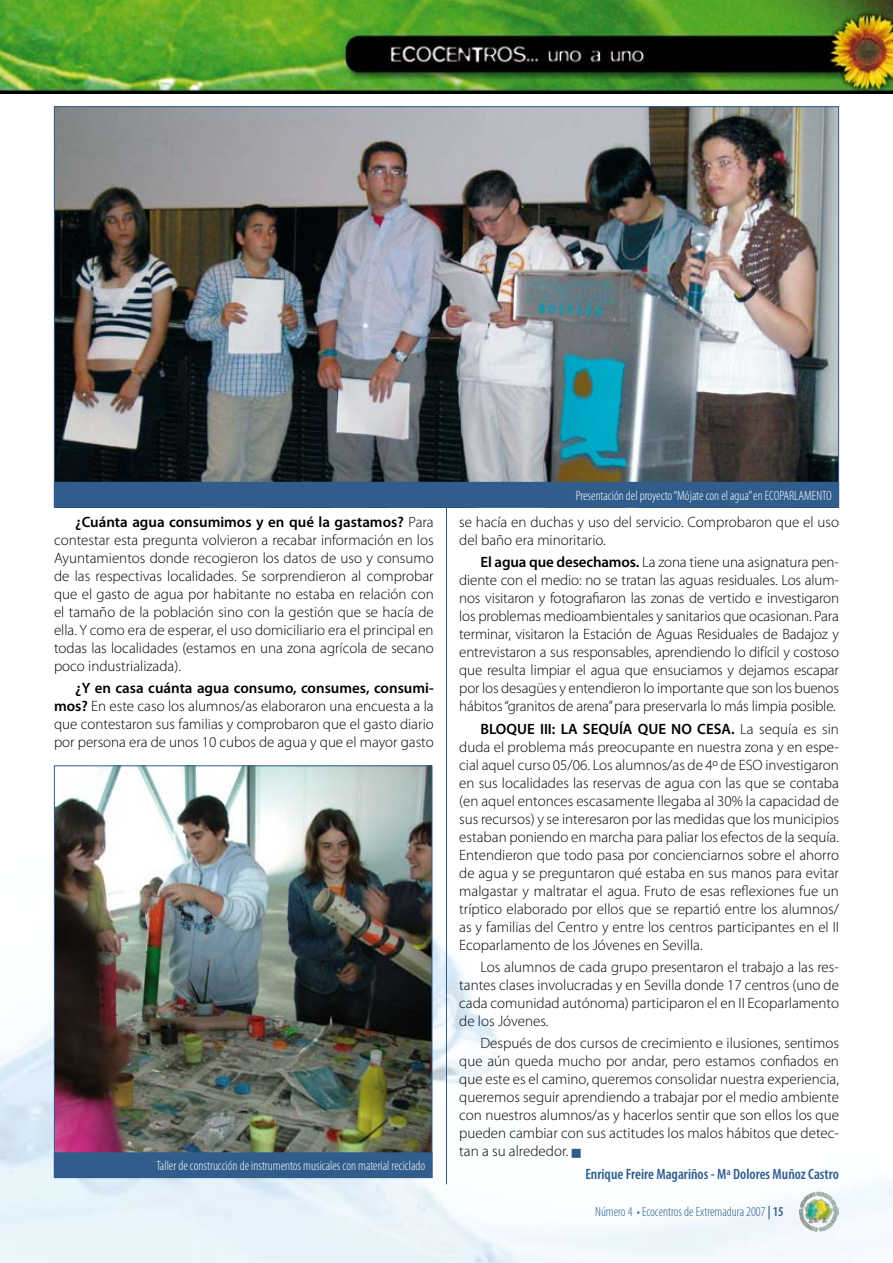
<style>
.page{position:relative;width:893px;height:1263px;background:#fff}
.page>*{position:absolute;margin:0;border:0;box-sizing:border-box;transform-origin:0 0}
.t1{font:300 15px/18px "Myriad Pro";color:#000;text-align:justify}
.t2{font:600 condensed 15px "Myriad Pro";color:#305d8c}
.t3{font:300 condensed 13.5px "Myriad Pro";color:#fff}
.t4{font:300 condensed 13.5px "Myriad Pro";color:#305d8c}
.s1{font-weight:600}
</style>
<div class="page">
<img style="left:0;top:765px;width:893px;height:498px">
<img style="left:0;top:0;width:893px;height:93px">
<img style="left:796px;top:1191px;width:43px;height:41px">
<hr style="left:446px;top:113px;width:1px;height:1071px;background:#305d8c">
<img style="left:56px;top:767px;width:374px;height:385px">
<div style="left:54px;top:1153px;width:378px;height:24px;background:#305d8c"></div>
<div style="left:54px;top:1152px;width:378px;height:26px;border:1px solid #305d8c"></div>
<img style="left:56px;top:108px;width:781px;height:374px">
<div style="left:54px;top:482px;width:785px;height:25px;background:#305d8c"></div>
<svg style="left:572px;top:1149px;width:9px;height:9px"></svg>
<p class="t1" style="left:54px;top:513px;width:381px;text-indent:21px"><span class="s1">¿Cuánta agua consumimos y en qué la gastamos?</span> Para contestar esta pregunta volvieron a recabar información en los Ayuntamientos donde recogieron los datos de uso y consumo de las respectivas localidades. Se sorprendieron al comprobar que el gasto de agua por habitante no estaba en relación con el tamaño de la población sino con la gestión que se hacía de ella. Y como era de esperar, el uso domiciliario era el principal en todas las localidades (estamos en una zona agrícola de secano poco industrializada).</p>
<p class="t1" style="left:54px;top:679px;width:381px;text-indent:21px"><span class="s1">¿Y en casa cuánta agua consumo, consumes, consumi&shy;mos?</span> En este caso los alumnos/as elaboraron una encuesta a la que contestaron sus familias y comprobaron que el gasto diario por persona era de unos 10 cubos de agua y que el mayor gasto</p>
<p class="t3" style="left:156px;top:1158px;width:270px">Taller de construcción de instrumentos musicales con material reciclado</p>
<p class="t3" style="left:576px;top:487px;width:258px">Presentación del proyecto “Mójate con el agua” en ECOPARLAMENTO</p>
<p class="t1" style="left:459px;top:513px;width:381px">se hacía en duchas y uso del servicio. Comprobaron que el uso del baño era minoritario.</p>
<p class="t1" style="left:459px;top:553px;width:381px;text-indent:21px"><span class="s1">El agua que desechamos.</span> La zona tiene una asignatura pen&shy;diente con el medio: no se tratan las aguas residuales. Los alum&shy;nos visitaron y fotografiaron las zonas de vertido e investigaron los problemas medioambientales y sanitarios que ocasionan. Para terminar, visitaron la Estación de Aguas Residuales de Badajoz y entrevistaron a sus responsables, aprendiendo lo difícil y costoso que resulta limpiar el agua que ensuciamos y dejamos escapar por los desagües y entendieron lo importante que son los buenos hábitos “granitos de arena” para preservarla lo más limpia posible.</p>
<p class="t1" style="left:459px;top:720px;width:381px;text-indent:21px"><span class="s1">BLOQUE III: LA SEQUÍA QUE NO CESA.</span> La sequía es sin duda el problema más preocupante en nuestra zona y en espe&shy;cial aquel curso 05/06. Los alumnos/as de 4º de ESO investigaron en sus localidades las reservas de agua con las que se contaba (en aquel entonces escasamente llegaba al 30% la capacidad de sus recursos) y se interesaron por las medidas que los municipios estaban poniendo en marcha para paliar los efectos de la sequía.<br>Entendieron que todo pasa por concienciarnos sobre el ahorro de agua y se preguntaron qué estaba en sus manos para evitar malgastar y maltratar el agua. Fruto de esas reflexiones fue un tríptico elaborado por ellos que se repartió entre los alumnos/ as y familias del Centro y entre los centros participantes en el II Ecoparlamento de los Jóvenes en Sevilla.</p>
<p class="t1" style="left:459px;top:958px;width:381px;text-indent:21px">Los alumnos de cada grupo presentaron el trabajo a las res&shy;tantes clases involucradas y en Sevilla donde 17 centros (uno de cada comunidad autónoma) participaron el en II Ecoparlamento de los Jóvenes.</p>
<p class="t1" style="left:459px;top:1034px;width:381px;text-indent:21px">Después de dos cursos de crecimiento e ilusiones, sentimos que aún queda mucho por andar, pero estamos confiados en que este es el camino, queremos consolidar nuestra experiencia, queremos seguir aprendiendo a trabajar por el medio ambiente con nuestros alumnos/as y hacerlos sentir que son ellos los que pueden cambiar con sus actitudes los malos hábitos que detec&shy;tan a su alrededor.</p>
<p class="t2" style="left:585px;top:1164px;width:255px">Enrique Freire Magariños - Mª Dolores Muñoz Castro</p>
<p class="t4" style="left:595px;top:1203px;width:190px">Número 4 • Ecocentros de Extremadura 2007 <span class="s1">| 15</span></p>
</div>
